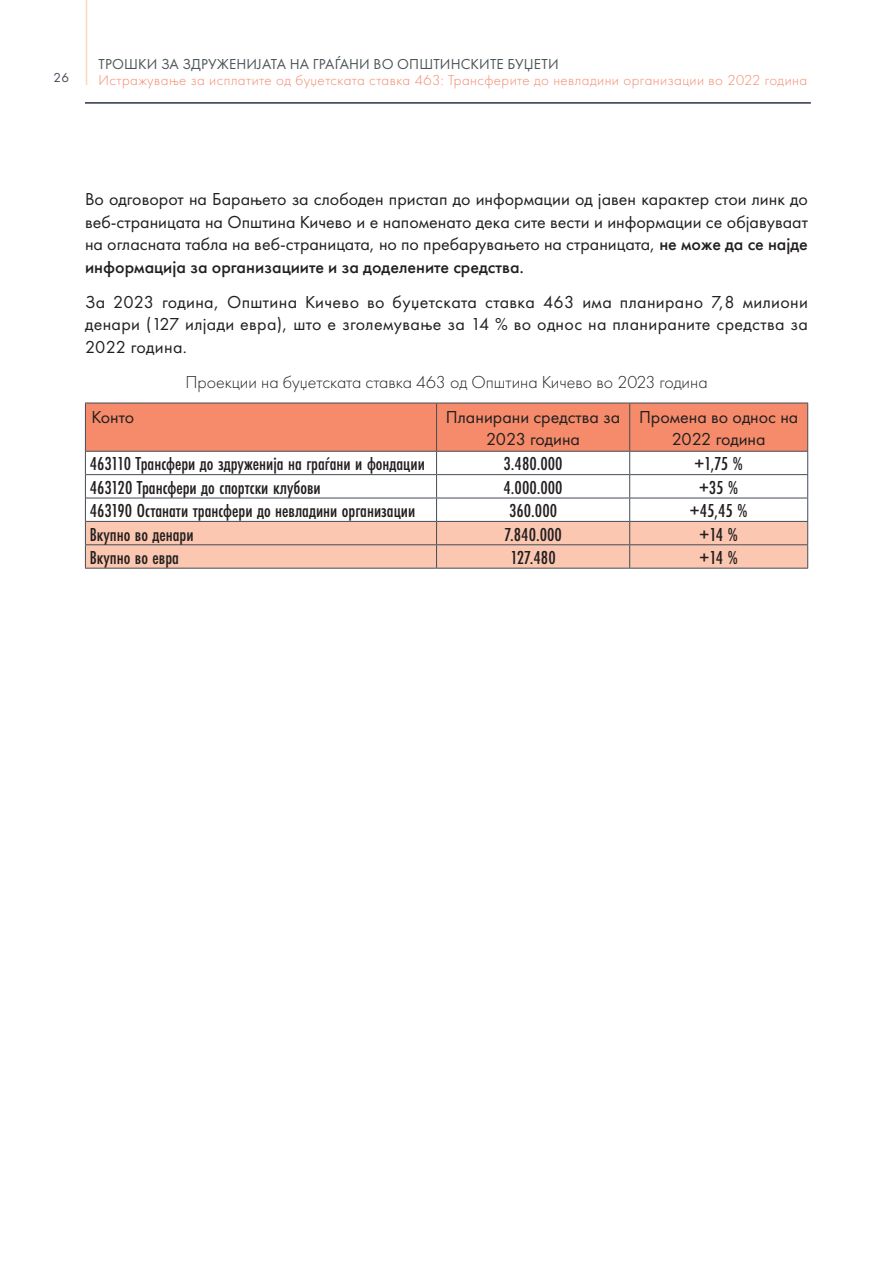
<style>
.page{position:relative;width:893px;height:1263px;background:#fff}
.page>*{position:absolute;margin:0;border:0;box-sizing:border-box;transform-origin:0 0}
.t1{font:500 19.5px "Futura PT Cond";color:#231f20}
.t2{font:18px/22.5px "Futura PT";color:#231f20;text-align:justify}
.t3{font:300 18px "Futura PT";color:#231f20}
.t4{font:300 15px "Futura PT";letter-spacing:.03em;color:#f58768}
.t5{font:15px "Futura PT";letter-spacing:.01em;color:#4e555a}
.t6{font:13.5px "Futura PT";color:#444c57}
.s1{font-weight:500}
</style>
<div class="page">
<hr style="left:86px;top:0;width:1px;height:85px;background:#fdd8c0">
<hr style="left:85px;top:103px;width:726px;height:1px;background:#444c57">
<hr style="left:85px;top:102px;width:726px;height:1px;background:#444c57">
<svg style="left:85px;top:403px;width:723px;height:165px"></svg>
<hr style="left:85px;top:544px;width:352px;height:1px;background:#444c57">
<hr style="left:437px;top:544px;width:193px;height:1px;background:#444c57">
<hr style="left:630px;top:544px;width:178px;height:1px;background:#444c57">
<hr style="left:85px;top:568px;width:352px;height:1px;background:#444c57">
<hr style="left:437px;top:568px;width:193px;height:1px;background:#444c57">
<hr style="left:630px;top:568px;width:178px;height:1px;background:#444c57">
<p class="t5" style="left:99px;top:55px;width:462px">ТРОШКИ ЗА ЗДРУЖЕНИЈАТА НА ГРАЃАНИ ВО ОПШТИНСКИТЕ БУЏЕТИ</p>
<p class="t6" style="left:53px;top:69px;width:17px">26</p>
<p class="t4" style="left:98px;top:72px;width:710px">Истражување за исплатите од буџетската ставка 463: Трансферите до невладини организации во 2022 година</p>
<p class="t2" style="left:85px;top:188px;width:724px">Во одговорот на Барањето за слободен пристап до информации од јавен карактер стои линк до веб-страницата на Општина Кичево и е напоменато дека сите вести и информации се објавуваат на огласната табла на веб-страницата, но по пребарувањето на страницата, <span class="s1">не може да се најде информација за организациите и за доделените средства.</span></p>
<p class="t2" style="left:85px;top:290px;width:724px">За 2023 година, Општина Кичево во буџетската ставка 463 има планирано 7,8 милиони денари (127 илјади евра), што е зголемување за 14 % во однос на планираните средства за 2022 година.</p>
<p class="t3" style="left:185px;top:372px;width:524px">Проекции на буџетската ставка 463 од Општина Кичево во 2023 година</p>
<p class="t2" style="left:91px;top:405px;width:44px">Конто</p>
<p class="t2" style="left:446px;top:405px;width:176px;text-align:center">Планирани средства за<br>2023 година</p>
<p class="t2" style="left:639px;top:405px;width:161px;text-align:center">Промена во однос на<br>2022 година</p>
<p class="t1" style="left:90px;top:452px;width:337px">463110 Трансфери до здруженија на граѓани и фондации</p>
<p class="t1" style="left:504px;top:452px;width:61px">3.480.000</p>
<p class="t1" style="left:694px;top:452px;width:50px">+1,75 %</p>
<p class="t1" style="left:90px;top:476px;width:233px">463120 Трансфери до спортски клубови</p>
<p class="t1" style="left:504px;top:476px;width:61px">4.000.000</p>
<p class="t1" style="left:699px;top:476px;width:41px">+35 %</p>
<p class="t1" style="left:90px;top:499px;width:327px">463190 Останати трансфери до невладини организации</p>
<p class="t1" style="left:509px;top:499px;width:50px">360.000</p>
<p class="t1" style="left:690px;top:499px;width:59px">+45,45 %</p>
<p class="t1" style="left:90px;top:523px;width:105px">Вкупно во денари</p>
<p class="t1" style="left:504px;top:523px;width:59px">7.840.000</p>
<p class="t1" style="left:700px;top:523px;width:40px">+14 %</p>
<p class="t1" style="left:90px;top:546px;width:91px">Вкупно во евра</p>
<p class="t1" style="left:511px;top:546px;width:47px">127.480</p>
<p class="t1" style="left:700px;top:546px;width:40px">+14 %</p>
</div>
